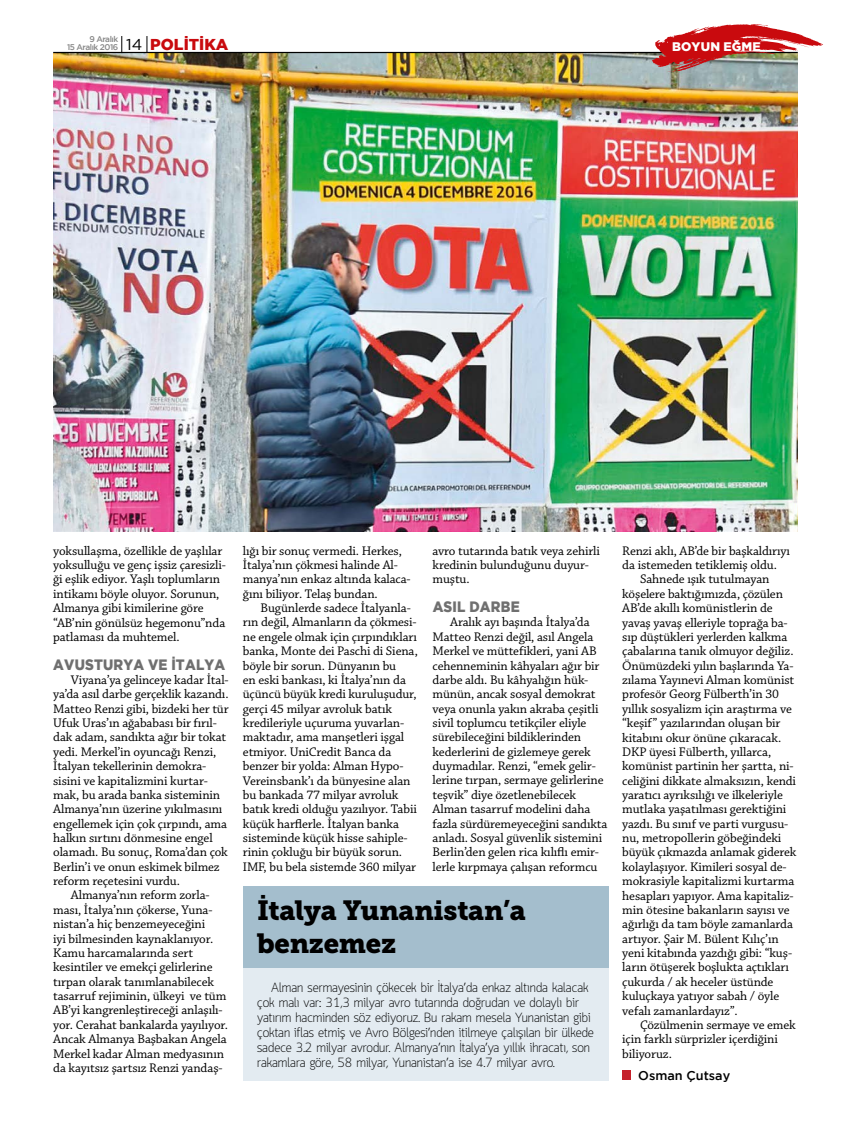
<style>
.page{position:relative;width:851px;height:1134px;background:#fff}
.page>*{position:absolute;margin:0;border:0;box-sizing:border-box;transform-origin:0 0}
.t1{font:27.5px/33px "Museo Slab 900";letter-spacing:-.01em;color:#000}
.t2{font:800 15px "Gotham";letter-spacing:.015em;color:#6f6f6f;scale:.9 1}
.t3{font:13.12px/14.4px "Chaparral Pro";letter-spacing:-.01em;color:#000}
.t4{font:300 13.12px/15px "Quark";color:#000}
.t5{font:500 12.62px "Gotham";color:#000}
.t6{font:800 12.38px "Gotham";letter-spacing:.015em;color:#fff}
.t7{font:500 8.25px "Gotham";letter-spacing:-.06em;color:#878787}
.s1{font-weight:400;font-size:15.75px;color:#000}
.s2{font-weight:800;font-size:15.75px;color:#c90a0e}
</style>
<div class="page">
<div style="left:622px;top:1071px;width:8px;height:9px;background:#c5212b"></div>
<img style="left:53px;top:53px;width:744px;height:478px">
<div style="left:243px;top:941px;width:365px;height:140px;background:#e3ebf1"></div>
<div style="left:243px;top:886px;width:365px;height:82px;background:#a4becd"></div>
<hr style="left:53px;top:52px;width:744px;height:1px;background:#000">
<svg style="left:121px;top:36px;width:1px;height:16px"></svg>
<svg style="left:147px;top:36px;width:1px;height:16px"></svg>
<img style="left:651px;top:24px;width:172px;height:48px">
<p class="t7" style="left:89px;top:34px;width:30px">9 Aralık</p>
<p class="t7" style="left:67px;top:43px;width:163px">15 Aralık 2016 <span class="s1">14</span> <span class="s2">POLİTİKA</span></p>
<p class="t6" style="left:672px;top:39px;width:90px">BOYUN EĞME</p>
<p class="t3" style="left:53px;top:544px;width:174px">yoksullaşma, özellikle de yaşlılar yoksulluğu ve genç işsiz çaresizli&shy;ği eşlik ediyor. Yaşlı toplumların intikamı böyle oluyor. Sorunun,<br>Almanya gibi kimilerine göre “AB’nin gönülsüz hegemonu”nda patlaması da muhtemel.</p>
<p class="t2" style="left:53px;top:655px;width:192px">AVUSTURYA VE İTALYA</p>
<p class="t3" style="left:53px;top:673px;width:177px;text-indent:18px">Viyana’ya gelinceye kadar İtal&shy;ya’da asıl darbe gerçeklik kazandı.<br>Matteo Renzi gibi, bizdeki her tür<br>Ufuk Uras’ın ağababası bir fırıl&shy;dak adam, sandıkta ağır bir tokat yedi. Merkel’in oyuncağı Renzi,<br>İtalyan tekellerinin demokra&shy;sisini ve kapitalizmini kurtar&shy;mak, bu arada banka sisteminin<br>Almanya’nın üzerine yıkılmasını engellemek için çok çırpındı, ama halkın sırtını dönmesine engel olamadı. Bu sonuç, Roma’dan çok<br>Berlin’i ve onun eskimek bilmez reform reçetesini vurdu.</p>
<p class="t3" style="left:53px;top:889px;width:176px;text-indent:18px">Almanya’nın reform zorla&shy;ması, İtalya’nın çökerse, Yuna&shy;nistan’a hiç benzemeyeceğini<br>iyi bilmesinden kaynaklanıyor.<br>Kamu harcamalarında sert kesintiler ve emekçi gelirlerine tırpan olarak tanımlanabilecek tasarruf rejiminin, ülkeyi ve tüm<br>AB’yi kangrenleştireceği anlaşılı&shy;yor. Cerahat bankalarda yayılıyor.<br>Ancak Almanya Başbakan Angela<br>Merkel kadar Alman medyasının da kayıtsız şartsız Renzi yandaş-</p>
<p class="t3" style="left:243px;top:544px;width:169px">lığı bir sonuç vermedi. Herkes,<br>İtalya’nın çökmesi halinde Al&shy;manya’nın enkaz altında kalaca&shy;ğını biliyor. Telaş bundan.</p>
<p class="t3" style="left:243px;top:601px;width:176px;text-indent:18px">Bugünlerde sadece İtalyanla&shy;rın değil, Almanların da çökmesi&shy;ne engele olmak için çırpındıkları banka, Monte dei Paschi di Siena, böyle bir sorun. Dünyanın bu<br>en eski bankası, ki İtalya’nın da üçüncü büyük kredi kuruluşudur, gerçi 45 milyar avroluk batık kredileriyle uçuruma yuvarlan&shy;maktadır, ama manşetleri işgal etmiyor. UniCredit Banca da benzer bir yolda: Alman Hypo-<br>Vereinsbank’ı da bünyesine alan bu bankada 77 milyar avroluk batık kredi olduğu yazılıyor. Tabii küçük harflerle. İtalyan banka sisteminde küçük hisse sahiple&shy;rinin çokluğu bir büyük sorun.<br>IMF, bu bela sistemde 360 milyar</p>
<p class="t3" style="left:432px;top:544px;width:169px">avro tutarında batık veya zehirli kredinin bulunduğunu duyur&shy;muştu.</p>
<p class="t2" style="left:432px;top:598px;width:98px">ASIL DARBE</p>
<p class="t3" style="left:432px;top:615px;width:176px;text-indent:18px">Aralık ayı başında İtalya’da<br>Matteo Renzi değil, asıl Angela<br>Merkel ve müttefikleri, yani AB cehenneminin kâhyaları ağır bir darbe aldı. Bu kâhyalığın hük&shy;münün, ancak sosyal demokrat veya onunla yakın akraba çeşitli sivil toplumcu tetikçiler eliyle sürebileceğini bildiklerinden kederlerini de gizlemeye gerek duymadılar. Renzi, “emek gelir&shy;lerine tırpan, sermaye gelirlerine teşvik” diye özetlenebilecek<br>Alman tasarruf modelini daha fazla sürdüremeyeceğini sandıkta anladı. Sosyal güvenlik sistemini<br>Berlin’den gelen rica kılıflı emir&shy;lerle kırpmaya çalışan reformcu</p>
<h1 class="t1" style="left:257px;top:894px;width:270px">İtalya Yunanistan’a benzemez</h1>
<p class="t4" style="left:257px;top:981px;width:338px;text-indent:14px">Alman sermayesinin çökecek bir İtalya’da enkaz altında kalacak çok malı var: 31,3 milyar avro tutarında doğrudan ve dolaylı bir yatırım hacminden söz ediyoruz. Bu rakam mesela Yunanistan gibi çoktan iflas etmiş ve Avro Bölgesi’nden itilmeye çalışılan bir ülkede sadece 3.2 milyar avrodur. Almanya’nın İtalya’ya yıllık ihracatı, son rakamlara göre, 58 milyar, Yunanistan’a ise 4.7 milyar avro.</p>
<p class="t3" style="left:622px;top:544px;width:169px">Renzi aklı, AB’de bir başkaldırıyı</p>
<p class="t3" style="left:622px;top:558px;width:156px">da istemeden tetiklemiş oldu.</p>
<p class="t3" style="left:640px;top:573px;width:131px">Sahnede ışık tutulmayan</p>
<p class="t3" style="left:622px;top:587px;width:162px">köşelere baktığımızda, çözülen</p>
<p class="t3" style="left:622px;top:601px;width:152px">AB’de akıllı komünistlerin de</p>
<p class="t3" style="left:622px;top:616px;width:167px">yavaş yavaş elleriyle toprağa ba-</p>
<p class="t3" style="left:622px;top:630px;width:167px">sıp düştükleri yerlerden kalkma</p>
<p class="t3" style="left:622px;top:644px;width:173px">çabalarına tanık olmuyor değiliz.</p>
<p class="t3" style="left:622px;top:659px;width:173px">Önümüzdeki yılın başlarında Ya-</p>
<p class="t3" style="left:622px;top:673px;width:173px">zılama Yayınevi Alman komünist</p>
<p class="t3" style="left:622px;top:687px;width:158px">profesör Georg Fülberth’in 30</p>
<p class="t3" style="left:622px;top:702px;width:171px">yıllık sosyalizm için araştırma ve</p>
<p class="t3" style="left:622px;top:716px;width:160px">“keşif” yazılarından oluşan bir</p>
<p class="t3" style="left:622px;top:731px;width:160px">kitabını okur önüne çıkaracak.</p>
<p class="t3" style="left:622px;top:745px;width:150px">DKP üyesi Fülberth, yıllarca,</p>
<p class="t3" style="left:622px;top:759px;width:173px">komünist partinin her şartta, ni-</p>
<p class="t3" style="left:622px;top:774px;width:175px">celiğini dikkate almaksızın, kendi</p>
<p class="t3" style="left:622px;top:788px;width:162px">yaratıcı ayrıksılığı ve ilkeleriyle</p>
<p class="t3" style="left:622px;top:802px;width:166px">mutlaka yaşatılması gerektiğini</p>
<p class="t3" style="left:622px;top:817px;width:167px">yazdı. Bu sınıf ve parti vurgusu-</p>
<p class="t3" style="left:622px;top:831px;width:161px">nu, metropollerin göbeğindeki</p>
<p class="t3" style="left:622px;top:846px;width:175px">büyük çıkmazda anlamak giderek</p>
<p class="t3" style="left:622px;top:860px;width:166px">kolaylaşıyor. Kimileri sosyal de-</p>
<p class="t3" style="left:622px;top:874px;width:173px">mokrasiyle kapitalizmi kurtarma</p>
<p class="t3" style="left:622px;top:889px;width:173px">hesapları yapıyor. Ama kapitaliz-</p>
<p class="t3" style="left:622px;top:903px;width:169px">min ötesine bakanların sayısı ve</p>
<p class="t3" style="left:622px;top:917px;width:172px">ağırlığı da tam böyle zamanlarda</p>
<p class="t3" style="left:622px;top:932px;width:158px">artıyor. Şair M. Bülent Kılıç’ın</p>
<p class="t3" style="left:622px;top:946px;width:171px">yeni kitabında yazdığı gibi: “kuş-</p>
<p class="t3" style="left:622px;top:961px;width:168px">ların ötüşerek boşlukta açtıkları</p>
<p class="t3" style="left:622px;top:975px;width:153px">çukurda / ak heceler üstünde</p>
<p class="t3" style="left:622px;top:989px;width:158px">kuluçkaya yatıyor sabah / öyle</p>
<p class="t3" style="left:622px;top:1004px;width:117px">vefalı zamanlardayız”.</p>
<p class="t3" style="left:640px;top:1018px;width:157px">Çözülmenin sermaye ve emek</p>
<p class="t3" style="left:622px;top:1032px;width:157px">için farklı sürprizler içerdiğini</p>
<p class="t3" style="left:622px;top:1047px;width:51px">biliyoruz.</p>
<p class="t5" style="left:638px;top:1068px;width:93px">Osman Çutsay</p>
</div>
